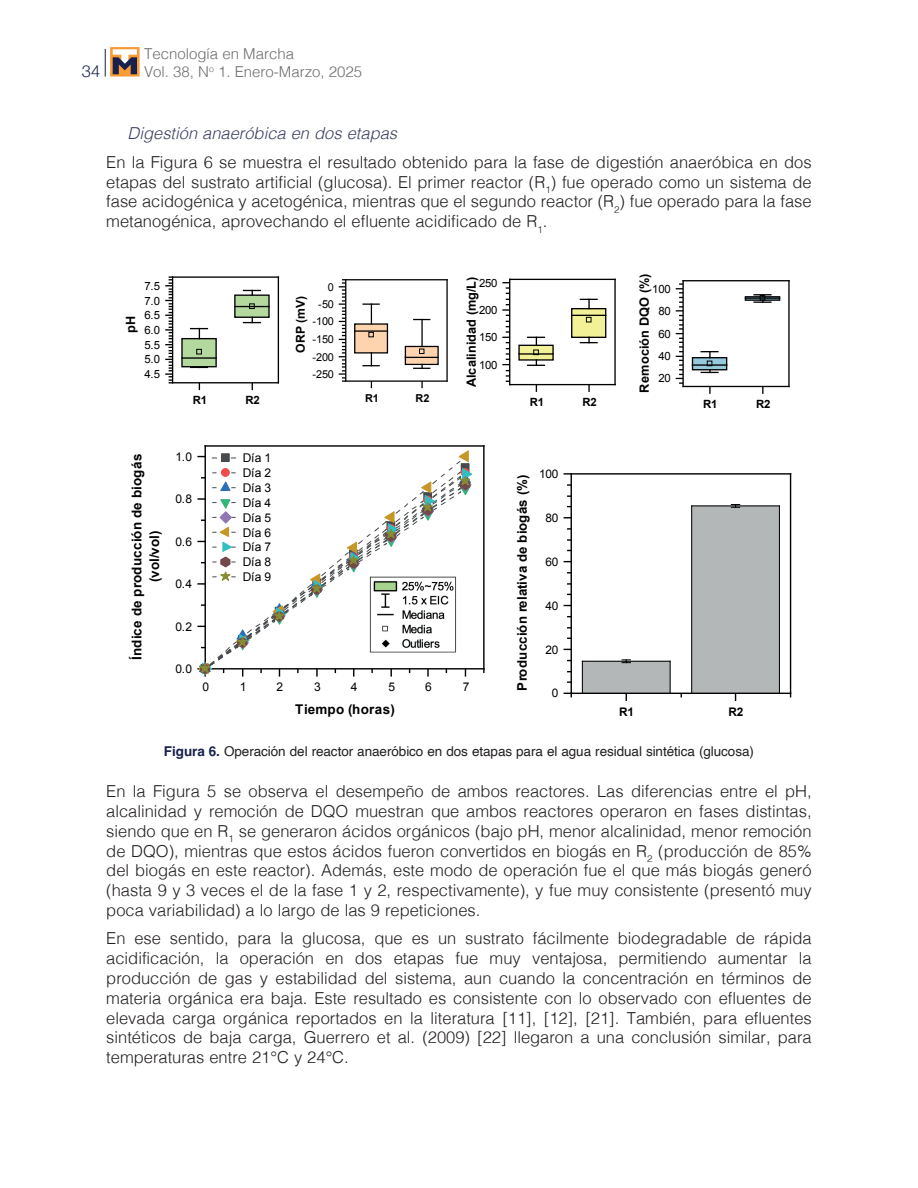
<style>
.page{position:relative;width:918px;height:1188px;background:#fff}
.page>*{position:absolute;margin:0;border:0;box-sizing:border-box;transform-origin:0 0}
.t1{font:300 16.5px/19.8px "Helvetica";color:#231f20;text-align:justify}
.t2{font:italic 300 16.5px "Helvetica";color:#3b3f62}
.t3{font:300 16.5px "Helvetica Neue";color:#17214b}
.t4{font:300 15px/18px "Helvetica";color:#6c6d70}
.t5{font:13.5px "Helvetica";letter-spacing:-.005em;color:#231f20}
.t6{font:700 13.5px/17.7px "Arial";letter-spacing:.02em;color:#000001;text-align:center}
.t7{font:700 13.2px "Arial";letter-spacing:.02em;color:#000001}
.t8{font:700 12.75px "Arial";letter-spacing:.02em;color:#000001}
.t9{font:700 12.6px "Arial";letter-spacing:.015em;color:#000001}
.t10{font:700 12.15px "Arial";color:#000001}
.t11{font:12px/14.9px "Arial";color:#000001;text-align:justify}
.t12{font:11.85px "Arial";letter-spacing:-.025em;color:#000001}
.t13{font:700 11.85px "Arial";color:#000001}
.t14{font:11.4px "Arial";letter-spacing:-.025em;color:#000001}
.t15{font:700 11.4px "Arial";letter-spacing:-.015em;color:#000001}
.t16{font:11.25px "Arial";letter-spacing:-.025em;color:#000001}
.t17{font:700 11.25px "Arial";color:#000001}
.t18{font:10.95px "Arial";letter-spacing:-.025em;color:#000001}
.t19{font:700 10.95px "Arial";color:#000001}
.s1{font-weight:700;color:#17214b}
</style>
<div class="page">
<svg style="left:105px;top:49px;width:1px;height:28px"></svg>
<svg style="left:110px;top:47px;width:30px;height:30px"></svg>
<svg style="left:113px;top:49px;width:24px;height:25px"></svg>
<svg style="left:181px;top:328px;width:36px;height:40px"></svg>
<svg style="left:234px;top:290px;width:36px;height:33px"></svg>
<hr style="left:173px;top:382px;width:105px;height:1px;background:#000001">
<hr style="left:173px;top:276px;width:105px;height:2px;background:#000001">
<svg style="left:165px;top:276px;width:8px;height:107px"></svg>
<hr style="left:278px;top:277px;width:1px;height:106px;background:#000001">
<svg style="left:354px;top:303px;width:35px;height:63px"></svg>
<hr style="left:421px;top:320px;width:2px;height:26px;background:#000001">
<svg style="left:414px;top:319px;width:16px;height:1px"></svg>
<svg style="left:404px;top:345px;width:35px;height:24px"></svg>
<hr style="left:346px;top:380px;width:101px;height:2px;background:#000001">
<svg style="left:421px;top:381px;width:2px;height:7px"></svg>
<hr style="left:346px;top:279px;width:101px;height:1px;background:#000001">
<svg style="left:339px;top:279px;width:7px;height:103px"></svg>
<hr style="left:446px;top:280px;width:2px;height:101px;background:#000001">
<svg style="left:518px;top:337px;width:36px;height:29px"></svg>
<svg style="left:571px;top:299px;width:36px;height:44px"></svg>
<hr style="left:510px;top:384px;width:105px;height:1px;background:#000001">
<svg style="left:588px;top:385px;width:2px;height:7px"></svg>
<hr style="left:510px;top:279px;width:105px;height:1px;background:#000001">
<hr style="left:509px;top:279px;width:1px;height:106px;background:#000001">
<svg style="left:502px;top:282px;width:8px;height:100px"></svg>
<hr style="left:614px;top:279px;width:2px;height:106px;background:#000001">
<svg style="left:691px;top:351px;width:37px;height:22px"></svg>
<svg style="left:744px;top:294px;width:37px;height:9px"></svg>
<hr style="left:683px;top:386px;width:106px;height:1px;background:#000001">
<svg style="left:709px;top:387px;width:2px;height:7px"></svg>
<svg style="left:762px;top:387px;width:2px;height:7px"></svg>
<hr style="left:683px;top:280px;width:106px;height:1px;background:#000001">
<hr style="left:682px;top:281px;width:2px;height:105px;background:#000001">
<svg style="left:676px;top:283px;width:7px;height:101px"></svg>
<hr style="left:788px;top:281px;width:2px;height:105px;background:#000001">
<hr style="left:205px;top:668px;width:279px;height:2px;background:#000001">
<hr style="left:205px;top:445px;width:279px;height:2px;background:#000001">
<hr style="left:205px;top:446px;width:1px;height:223px;background:#000001">
<hr style="left:483px;top:446px;width:2px;height:223px;background:#000001">
<svg style="left:197px;top:450px;width:276px;height:227px"></svg>
<img style="left:367px;top:574px;width:92px;height:82px">
<div style="left:582px;top:661px;width:88px;height:32px;background:#b4b7b7"></div>
<div style="left:582px;top:661px;width:88px;height:33px;border:1px solid #b4b7b7"></div>
<hr style="left:582px;top:661px;width:88px;height:1px;background:#000001">
<hr style="left:670px;top:661px;width:1px;height:32px;background:#000001">
<hr style="left:582px;top:661px;width:1px;height:32px;background:#000001">
<div style="left:692px;top:506px;width:87px;height:187px;background:#b4b7b7"></div>
<div style="left:691px;top:506px;width:89px;height:188px;border:1px solid #b4b7b7"></div>
<hr style="left:692px;top:506px;width:87px;height:1px;background:#000001">
<hr style="left:779px;top:506px;width:1px;height:187px;background:#000001">
<hr style="left:691px;top:506px;width:1px;height:187px;background:#000001">
<svg style="left:622px;top:660px;width:8px;height:3px"></svg>
<svg style="left:731px;top:504px;width:9px;height:4px"></svg>
<hr style="left:571px;top:693px;width:220px;height:1px;background:#000001">
<hr style="left:571px;top:473px;width:220px;height:2px;background:#000001">
<hr style="left:571px;top:474px;width:1px;height:219px;background:#000001">
<svg style="left:564px;top:693px;width:8px;height:4px"></svg>
<svg style="left:564px;top:473px;width:7px;height:2px"></svg>
<hr style="left:790px;top:474px;width:1px;height:219px;background:#000001">
<p class="t3" style="left:82px;top:57px;width:20px">34</p>
<p class="t4" style="left:144px;top:43px;width:220px">Tecnología en Marcha<br>Vol. 38, N<sup>o</sup> 1. Enero-Marzo, 2025</p>
<p class="t2" style="left:128px;top:120px;width:271px">Digestión anaeróbica en dos etapas</p>
<p class="t1" style="left:106px;top:151px;width:707px">En la Figura 6 se muestra el resultado obtenido para la fase de digestión anaeróbica en dos etapas del sustrato artificial (glucosa). El primer reactor (R<sub>1</sub>) fue operado como un sistema de fase acidogénica y acetogénica, mientras que el segundo reactor (R<sub>2</sub>) fue operado para la fase metanogénica, aprovechando el efluente acidificado de R<sub>1</sub>.</p>
<p class="t14" style="left:145px;top:278px;width:17px">7.5</p>
<p class="t14" style="left:145px;top:293px;width:17px">7.0</p>
<p class="t14" style="left:145px;top:308px;width:17px">6.5</p>
<p class="t8" style="left:122px;top:333px;width:19px;rotate:-90deg">pH</p>
<p class="t14" style="left:145px;top:322px;width:17px">6.0</p>
<p class="t14" style="left:145px;top:337px;width:17px">5.5</p>
<p class="t14" style="left:145px;top:352px;width:17px">5.0</p>
<p class="t14" style="left:145px;top:367px;width:17px">4.5</p>
<p class="t18" style="left:328px;top:280px;width:8px">0</p>
<p class="t10" style="left:292px;top:353px;width:59px;rotate:-90deg">ORP (mV)</p>
<p class="t18" style="left:318px;top:297px;width:17px">-50</p>
<p class="t18" style="left:312px;top:314px;width:23px">-100</p>
<p class="t18" style="left:312px;top:332px;width:23px">-150</p>
<p class="t18" style="left:312px;top:350px;width:23px">-200</p>
<p class="t18" style="left:312px;top:367px;width:23px">-250</p>
<p class="t9" style="left:463px;top:387px;width:112px;rotate:-90deg">Alcalinidad (mg/L)</p>
<p class="t16" style="left:479px;top:275px;width:20px">250</p>
<p class="t16" style="left:479px;top:303px;width:20px">200</p>
<p class="t16" style="left:479px;top:330px;width:20px">150</p>
<p class="t16" style="left:479px;top:357px;width:20px">100</p>
<p class="t8" style="left:636px;top:393px;width:120px;rotate:-90deg">Remoción DQO (%)</p>
<p class="t14" style="left:652px;top:281px;width:20px">100</p>
<p class="t14" style="left:658px;top:303px;width:14px">80</p>
<p class="t14" style="left:658px;top:326px;width:14px">60</p>
<p class="t14" style="left:658px;top:349px;width:14px">40</p>
<p class="t14" style="left:658px;top:371px;width:14px">20</p>
<p class="t15" style="left:193px;top:393px;width:16px">R1</p>
<p class="t15" style="left:246px;top:393px;width:16px">R2</p>
<p class="t19" style="left:365px;top:391px;width:15px">R1</p>
<p class="t19" style="left:416px;top:391px;width:15px">R2</p>
<p class="t17" style="left:530px;top:395px;width:16px">R1</p>
<p class="t17" style="left:582px;top:395px;width:16px">R2</p>
<p class="t15" style="left:703px;top:396px;width:16px">R1</p>
<p class="t15" style="left:756px;top:396px;width:16px">R2</p>
<p class="t6" style="left:128px;top:660px;width:207px;rotate:-90deg">Índice de producción de biogás (vol/vol)</p>
<p class="t11" style="left:176px;top:449px;width:18px">1.0</p>
<p class="t11" style="left:243px;top:451px;width:30px">Día 1<br>Día 2<br>Día 3<br>Día 4<br>Día 5<br>Día 6<br>Día 7<br>Día 8<br>Día 9</p>
<p class="t11" style="left:176px;top:492px;width:18px">0.8</p>
<p class="t11" style="left:176px;top:534px;width:18px">0.6</p>
<p class="t11" style="left:176px;top:577px;width:18px">0.4</p>
<p class="t11" style="left:176px;top:619px;width:18px">0.2</p>
<p class="t11" style="left:176px;top:662px;width:18px">0.0</p>
<p class="t11" style="left:202px;top:680px;width:8px">0</p>
<p class="t11" style="left:240px;top:680px;width:8px">1</p>
<p class="t11" style="left:277px;top:680px;width:8px">2</p>
<p class="t11" style="left:314px;top:680px;width:8px">3</p>
<p class="t11" style="left:351px;top:680px;width:8px">4</p>
<p class="t11" style="left:388px;top:680px;width:8px">5</p>
<p class="t11" style="left:425px;top:680px;width:8px">6</p>
<p class="t11" style="left:463px;top:680px;width:8px">7</p>
<p class="t7" style="left:513px;top:691px;width:217px;rotate:-90deg">Producción relativa de biogás (%)</p>
<p class="t12" style="left:539px;top:466px;width:21px">100</p>
<p class="t12" style="left:545px;top:510px;width:14px">80</p>
<p class="t12" style="left:545px;top:554px;width:14px">60</p>
<p class="t12" style="left:545px;top:598px;width:14px">40</p>
<p class="t12" style="left:545px;top:642px;width:14px">20</p>
<p class="t12" style="left:552px;top:686px;width:8px">0</p>
<p class="t6" style="left:295px;top:701px;width:101px">Tiempo (horas)</p>
<p class="t13" style="left:619px;top:704px;width:16px">R1</p>
<p class="t13" style="left:729px;top:704px;width:16px">R2</p>
<p class="t5" style="left:164px;top:741px;width:592px"><span class="s1">Figura 6.</span> Operación del reactor anaeróbico en dos etapas para el agua residual sintética (glucosa)</p>
<p class="t1" style="left:106px;top:780px;width:707px">En la Figura 5 se observa el desempeño de ambos reactores. Las diferencias entre el pH, alcalinidad y remoción de DQO muestran que ambos reactores operaron en fases distintas, siendo que en R<sub>1</sub> se generaron ácidos orgánicos (bajo pH, menor alcalinidad, menor remoción de DQO), mientras que estos ácidos fueron convertidos en biogás en R<sub>2</sub> (producción de 85% del biogás en este reactor). Además, este modo de operación fue el que más biogás generó (hasta 9 y 3 veces el de la fase 1 y 2, respectivamente), y fue muy consistente (presentó muy poca variabilidad) a lo largo de las 9 repeticiones.</p>
<p class="t1" style="left:106px;top:927px;width:707px">En ese sentido, para la glucosa, que es un sustrato fácilmente biodegradable de rápida acidificación, la operación en dos etapas fue muy ventajosa, permitiendo aumentar la producción de gas y estabilidad del sistema, aun cuando la concentración en términos de materia orgánica era baja. Este resultado es consistente con lo observado con efluentes de elevada carga orgánica reportados en la literatura [11], [12], [21]. También, para efluentes sintéticos de baja carga, Guerrero et al. (2009) [22] llegaron a una conclusión similar, para temperaturas entre 21°C y 24°C.</p>
</div>
